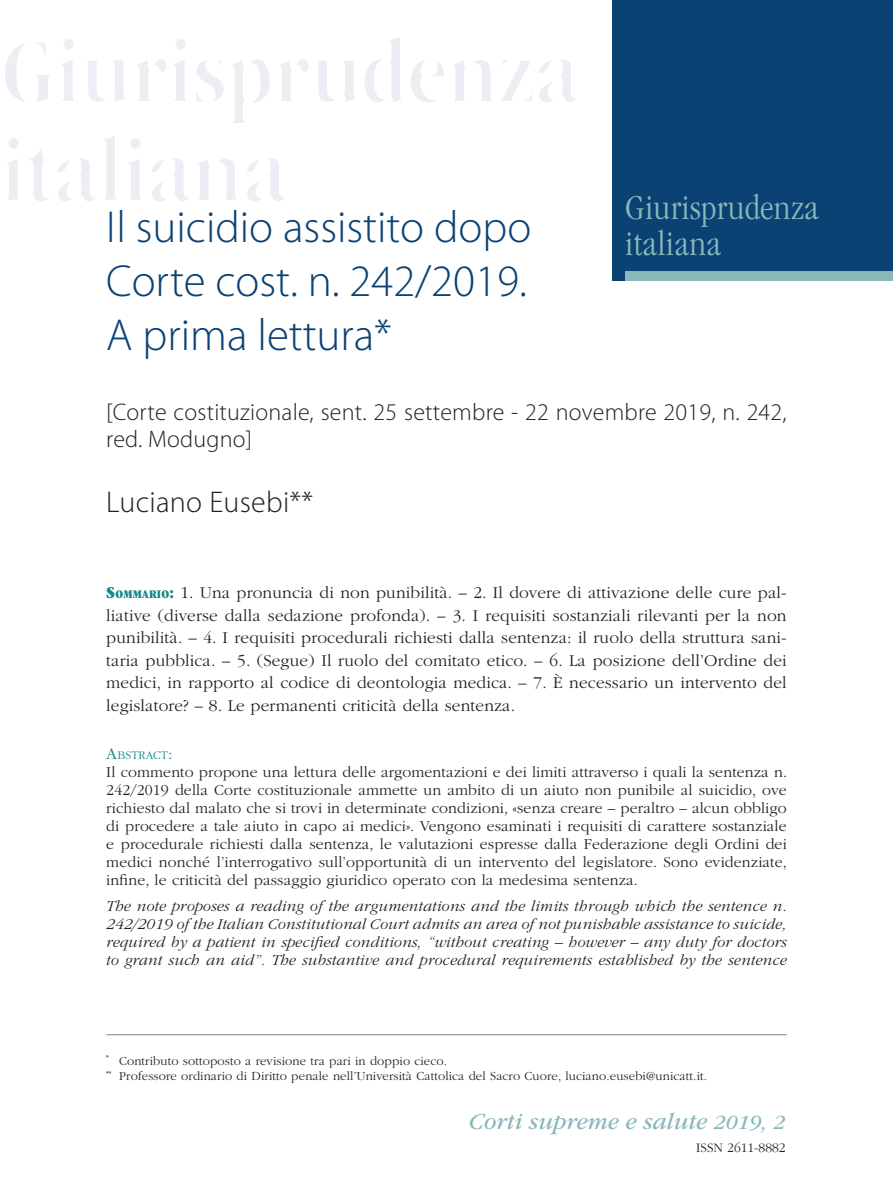
<style>
.page{position:relative;width:893px;height:1191px;background:#fff}
.page>*{position:absolute;margin:0;border:0;box-sizing:border-box;transform-origin:0 0}
.Titolo{font:300 45px/54px "Myriad Pro";color:#0b4274;text-align:justify}
.t1{font:300 condensed 36px/36px "ITC Garamond Std";letter-spacing:.01em;color:#8ab7b9}
.autore{font:300 30px "Myriad Pro";letter-spacing:.01em;color:#231f20}
.organo_giudicante__p{font:300 24px/27px "Myriad Pro";letter-spacing:.01em;color:#231f20}
.t2{font:italic 24px "ITC Garamond Std";color:#8ab7b9}
.sommario{font:300 17.25px/22.5px "ITC Garamond Std";letter-spacing:.01em;color:#231f20;text-align:justify}
.abstract_ita{font:300 15.75px/18px "ITC Garamond Std";letter-spacing:.01em;color:#231f20;text-align:justify}
.abstract_eng{font:italic 300 15.75px/18px "ITC Garamond Std";letter-spacing:.01em;color:#231f20;text-align:justify}
.t3{font:300 13.5px "ITC Garamond Std";color:#231f20}
.note{font:300 12.75px "ITC Garamond Std";letter-spacing:.01em;color:#231f20}
.note_extra{font:300 12.75px "ITC Garamond Std";letter-spacing:.01em;color:#231f20}
.abstract_titolo{font:300 12.15px "ITC Garamond Std";letter-spacing:.015em;color:#168888}
.s1{font-family:"ITC Garamond Std Ult Narrow";font-weight:400;color:#168888}
.s2{font-family:"ITC Garamond Std Ult Narrow";font-weight:400;font-size:12.15px;color:#168888}
.s3{font-size:17.25px}
.s4{font-size:21px}
</style>
<div class="page">
<div style="left:612px;top:0;width:281px;height:281px;background:#0b4274"></div>
<div style="left:625px;top:271px;width:268px;height:10px;background:#8ab7b9"></div>
<hr style="left:106px;top:1034px;width:681px;height:1px;background:#808285">
<p class="Titolo" style="left:106px;top:201px;width:426px">Il suicidio assistito dopo Corte cost. n. 242/2019.<br>A prima lettura*</p>
<h2 class="t1" style="left:625px;top:190px;width:195px">Giurisprudenza italiana</h2>
<p class="organo_giudicante__p" style="left:106px;top:399px;width:682px">[Corte costituzionale, sent. 25 settembre - 22 novembre 2019, n. 242, red. Modugno]</p>
<p class="autore" style="left:106px;top:485px;width:209px">Luciano Eusebi**</p>
<p class="sommario" style="left:106px;top:581px;width:682px"><span class="s1">S</span><span class="s2">ommario</span><span class="s1">:</span> 1. Una pronuncia di non punibilità. – 2. Il dovere di attivazione delle cure pal&shy;liative (diverse dalla sedazione profonda). – 3. I requisiti sostanziali rilevanti per la non punibilità. – 4. I requisiti procedurali richiesti dalla sentenza: il ruolo della struttura sani&shy;taria pubblica. – 5. (Segue) Il ruolo del comitato etico. – 6. La posizione dell’Ordine dei medici, in rapporto al codice di deontologia medica. – 7. È necessario un intervento del legislatore? – 8. Le permanenti criticità della sentenza.</p>
<p class="abstract_titolo" style="left:106px;top:748px;width:68px"><span class="s3">A</span>BSTRACT<span class="s3">:</span></p>
<p class="abstract_ita" style="left:106px;top:763px;width:682px">Il commento propone una lettura delle argomentazioni e dei limiti attraverso i quali la sentenza n.<br>242/2019 della Corte costituzionale ammette un ambito di un aiuto non punibile al suicidio, ove richiesto dal malato che si trovi in determinate condizioni, «senza creare – peraltro – alcun obbligo di procedere a tale aiuto in capo ai medici». Vengono esaminati i requisiti di carattere sostanziale e procedurale richiesti dalla sentenza, le valutazioni espresse dalla Federazione degli Ordini dei medici nonché l’interrogativo sull’opportunità di un intervento del legislatore. Sono evidenziate, infine, le criticità del passaggio giuridico operato con la medesima sentenza.</p>
<p class="abstract_eng" style="left:106px;top:897px;width:682px">The note proposes a reading of the argumentations and the limits through which the sentence n.<br>242/2019 of the Italian Constitutional Court admits an area of not punishable assistance to suicide, required by a patient in specified conditions, “without creating – however – any duty for doctors to grant such an aid”. The substantive and procedural requirements established by the sentence</p>
<p class="note_extra" style="left:106px;top:1054px;width:342px"><sup>*</sup> Contributo sottoposto a revisione tra pari in doppio cieco.</p>
<p class="note" style="left:106px;top:1069px;width:602px"><sup>**</sup> Professore ordinario di Diritto penale nell’Università Cattolica del Sacro Cuore, luciano.eusebi@unicatt.it.</p>
<h3 class="t2" style="left:469px;top:1108px;width:318px">Corti supreme e salute <span class="s4">2019, 2</span></h3>
<p class="t3" style="left:696px;top:1140px;width:91px">ISSN 2611-8882</p>
</div>
